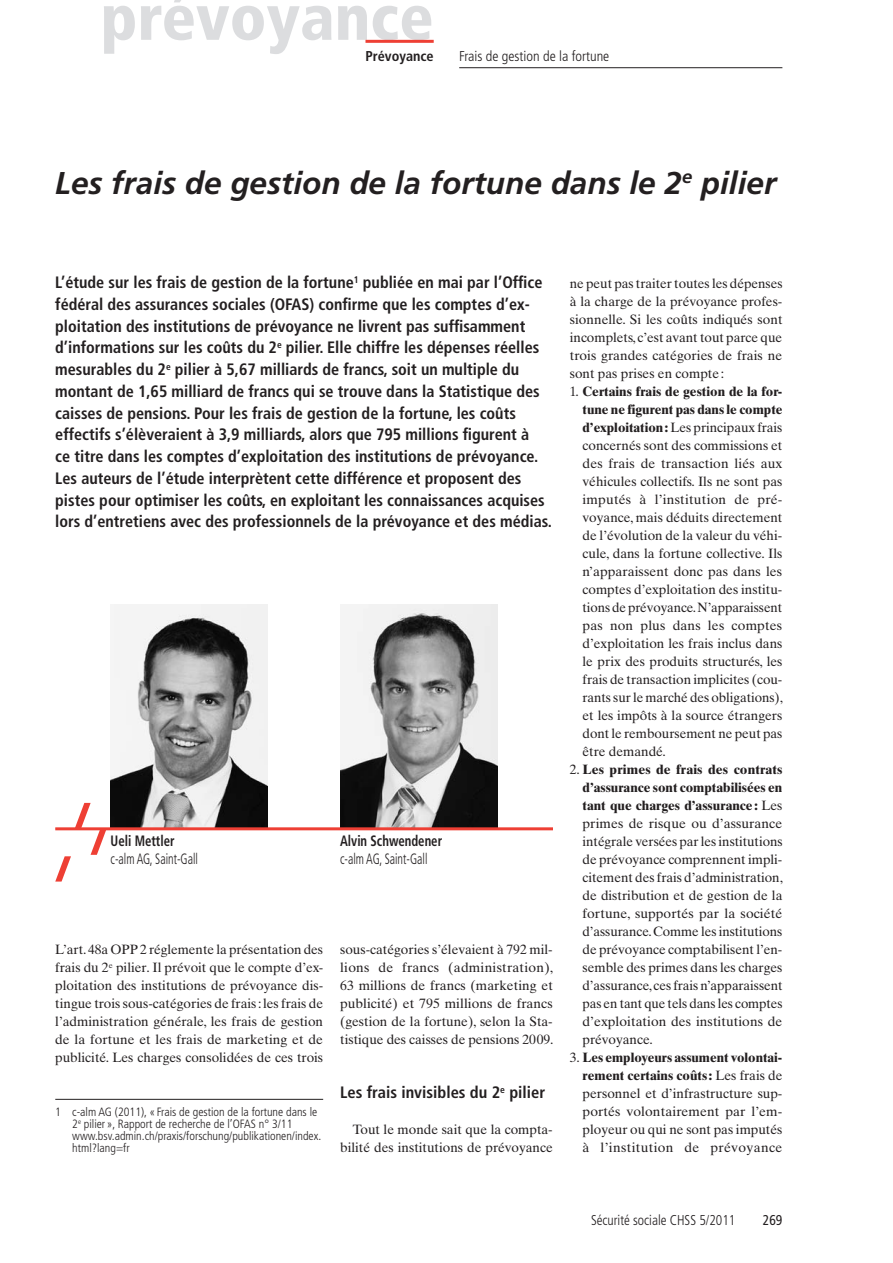
<style>
.page{position:relative;width:893px;height:1263px;background:#fff}
.page>*{position:absolute;margin:0;border:0;box-sizing:border-box;transform-origin:0 0}
.t1{font:900 condensed 64.5px "Frutiger LT Std";color:#dcdddf}
.t2{font:italic 700 31.5px "Frutiger LT Std";color:#231f20}
.t3{font:700 condensed 16.5px/21.8px "Frutiger LT Std";color:#231f20}
.t4{font:300 condensed 15px "Frutiger LT Std";color:#231f20;scale:.8 1}
.t5{font:700 condensed 15px "Frutiger LT Std";color:#231f20;scale:.85 1}
.t6{font:300 condensed 14.25px "Frutiger LT Std";color:#231f20;scale:.95 1}
.t7{font:300 condensed 14.25px "Frutiger LT Std";color:#231f20}
.t8{font:700 condensed 14.25px "Frutiger LT Std";color:#231f20}
.t9{font:condensed 14.25px "Frutiger LT Std";color:#231f20;scale:.95 1}
.t10{font:13.5px/18px "Times Ten LT Std";color:#231f20;text-align:justify}
.t11{font:300 condensed 12px/12px "Frutiger LT Std";color:#231f20}
.s1{font-weight:700}
</style>
<div class="page">
<hr style="left:365px;top:40px;width:69px;height:3px;background:#ee3f34">
<hr style="left:459px;top:67px;width:323px;height:1px;background:#231f20">
<img style="left:111px;top:605px;width:157px;height:222px">
<img style="left:340px;top:605px;width:158px;height:222px">
<svg style="left:55px;top:803px;width:51px;height:78px"></svg>
<hr style="left:55px;top:827px;width:498px;height:3px;background:#ee3f34">
<hr style="left:55px;top:1099px;width:268px;height:1px;background:#231f20">
<h1 class="t1" style="left:101px;top:-21px;width:335px">prévoyance</h1>
<p class="t8" style="left:365px;top:47px;width:70px">Prévoyance</p>
<p class="t7" style="left:459px;top:48px;width:152px">Frais de gestion de la fortune</p>
<p class="t2" style="left:55px;top:164px;width:722px">Les frais de gestion de la fortune dans le 2<sup>e</sup> pilier</p>
<p class="t3" style="left:55px;top:271px;width:498px">L’étude sur les frais de gestion de la fortune<sup>1</sup> publiée en mai par l’Office fédéral des assurances sociales (OFAS) confirme que les comptes d’ex&shy;ploitation des institutions de prévoyance ne livrent pas suffisamment d’informations sur les coûts du 2<sup>e</sup> pilier. Elle chiffre les dépenses réelles mesurables du 2<sup>e</sup> pilier à 5,67 milliards de francs, soit un multiple du montant de 1,65 milliard de francs qui se trouve dans la Statistique des caisses de pensions. Pour les frais de gestion de la fortune, les coûts effectifs s’élèveraient à 3,9 milliards, alors que 795 millions figurent à<br>ce titre dans les comptes d’exploitation des institutions de prévoyance.<br>Les auteurs de l’étude interprètent cette différence et proposent des pistes pour optimiser les coûts, en exploitant les connaissances acquises lors d’entretiens avec des professionnels de la prévoyance et des médias.</p>
<p class="t5" style="left:111px;top:832px;width:77px">Ueli Mettler</p>
<p class="t5" style="left:340px;top:832px;width:122px">Alvin Schwendener</p>
<p class="t4" style="left:111px;top:850px;width:111px">c-alm AG, Saint-Gall</p>
<p class="t4" style="left:340px;top:850px;width:111px">c-alm AG, Saint-Gall</p>
<p class="t10" style="left:55px;top:940px;width:269px">L’art. 48a OPP 2 réglemente la présentation des frais du 2<sup>e</sup> pilier. Il prévoit que le compte d’ex&shy;ploitation des institutions de prévoyance dis&shy;tingue trois sous-catégories de frais: les frais de l’administration générale, les frais de gestion de la fortune et les frais de marketing et de publicité. Les charges consolidées de ces trois</p>
<p class="t10" style="left:340px;top:940px;width:215px">sous-catégories s’élevaient à 792 mil&shy;lions de francs (administration), 63 millions de francs (marketing et publicité) et 795 millions de francs (gestion de la fortune), selon la Sta&shy;tistique des caisses de pensions 2009.</p>
<h1 class="t3" style="left:340px;top:1081px;width:206px">Les frais invisibles du 2<sup>e</sup> pilier</h1>
<p class="t10" style="left:340px;top:1120px;width:214px;text-align:right">Tout le monde sait que la compta&shy;bilité des institutions de prévoyance</p>
<p class="t11" style="left:72px;top:1106px;width:250px;text-indent:-17px">1 c-alm AG (2011), « Frais de gestion de la fortune dans le 2<sup>e</sup> pilier », Rapport de recherche de l’OFAS n° 3/11 www.bsv.admin.ch/praxis/forschung/publikationen/index. html?lang=fr</p>
<p class="t10" style="left:570px;top:274px;width:214px">ne peut pas traiter toutes les dépenses à la charge de la prévoyance profes&shy;sionnelle. Si les coûts indiqués sont incomplets, c’est avant tout parce que trois grandes catégories de frais ne sont pas prises en compte:</p>
<p class="t10" style="left:583px;top:382px;width:202px;text-indent:-13px">1. <span class="s1">Certains frais de gestion de la for&shy;tune ne figurent pas dans le compte d’exploitation:</span> Les principaux frais concernés sont des commissions et des frais de transaction liés aux véhicules collectifs. Ils ne sont pas imputés à l’institution de pré&shy;voyance, mais déduits directement de l’évolution de la valeur du véhi&shy;cule, dans la fortune collective. Ils n’apparaissent donc pas dans les comptes d’exploitation des institu&shy;tions de prévoyance. N’apparaissent pas non plus dans les comptes d’exploitation les frais inclus dans le prix des produits structurés, les frais de transaction implicites (cou&shy;rants sur le marché des obligations), et les impôts à la source étrangers dont le remboursement ne peut pas être demandé.</p>
<p class="t10" style="left:583px;top:760px;width:202px;text-indent:-13px">2. <span class="s1">Les primes de frais des contrats d’assurance sont comptabilisées en tant que charges d’assurance :</span> Les primes de risque ou d’assurance intégrale versées par les institutions de prévoyance comprennent impli&shy;citement des frais d’administration, de distribution et de gestion de la fortune, supportés par la société d’assurance. Comme les institutions de prévoyance comptabilisent l’en&shy;semble des primes dans les charges d’assurance, ces frais n’apparaissent pas en tant que tels dans les comptes d’exploitation des institutions de prévoyance.</p>
<p class="t10" style="left:583px;top:1048px;width:201px;text-indent:-13px">3. <span class="s1">Les employeurs assument volontai&shy;rement certains coûts:</span> Les frais de personnel et d’infrastructure sup&shy;portés volontairement par l’em&shy;ployeur ou qui ne sont pas imputés à l’institution de prévoyance</p>
<p class="t6" style="left:591px;top:1212px;width:153px">Sécurité sociale CHSS 5/2011</p>
<p class="t9" style="left:763px;top:1212px;width:22px">269</p>
</div>
